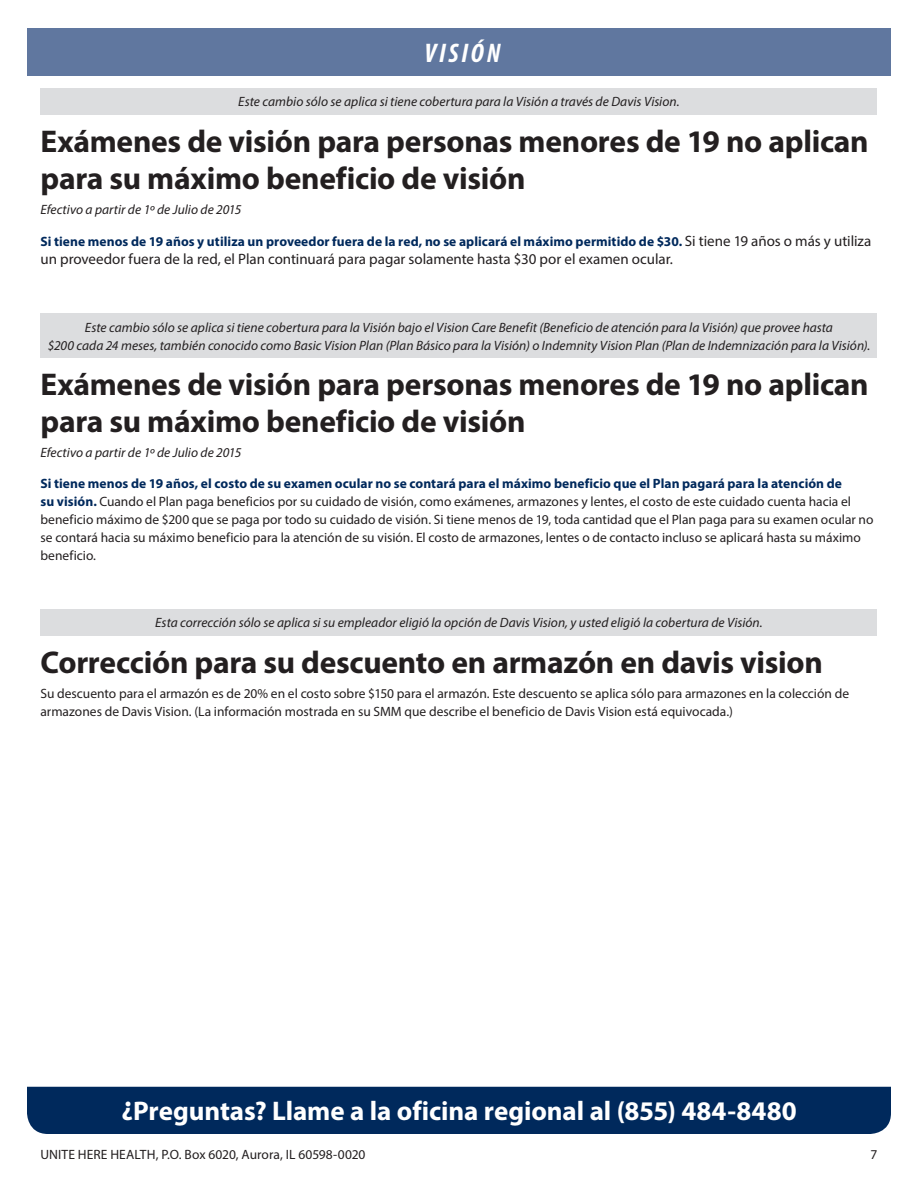
<style>
.page{position:relative;width:918px;height:1188px;background:#fff}
.page>*{position:absolute;margin:0;border:0;box-sizing:border-box;transform-origin:0 0}
.t1{font:700 31.5px/37.5px "Myriad Pro";letter-spacing:-.01em;color:#231f20}
.t2{font:700 27px "Myriad Pro";letter-spacing:-.005em;color:#fff}
.t3{font:italic 700 condensed 27px "Myriad Pro";letter-spacing:.105em;color:#fff}
.t4{font:15px "Myriad Pro";color:#231f20}
.t5{font:13.5px/18px "Myriad Pro";color:#231f20}
.t6{font:italic 13.5px/18px "Myriad Pro";color:#231f20;text-align:center}
.t7{font:700 13.5px "Myriad Pro";letter-spacing:.005em;color:#00295c}
.s1{font-weight:400;font-size:15px;color:#231f20}
.s2{font-weight:700;color:#00295c}
</style>
<div class="page">
<div style="left:27px;top:1087px;width:864px;height:47px;background:#00295c"></div>
<div style="left:40px;top:313px;width:838px;height:45px;background:#dcdddf"></div>
<div style="left:40px;top:88px;width:838px;height:27px;background:#dcdddf"></div>
<div style="left:27px;top:28px;width:864px;height:47px;background:#60779f"></div>
<div style="left:40px;top:609px;width:838px;height:27px;background:#dcdddf"></div>
<h2 class="t3" style="left:424px;top:36px;width:77px">VISIÓN</h2>
<p class="t6" style="left:238px;top:93px;width:443px">Este cambio sólo se aplica si tiene cobertura para la Visión a través de Davis Vision.</p>
<h1 class="t1" style="left:40px;top:121px;width:830px">Exámenes de visión para personas menores de 19 no aplican para su máximo beneficio de visión</h1>
<p class="t6" style="left:40px;top:200px;width:202px">Efectivo a partir de 1º de Julio de 2015</p>
<p class="t7" style="left:40px;top:232px;width:833px">Si tiene menos de 19 años y utiliza un proveedor fuera de la red, no se aplicará el máximo permitido de $30. <span class="s1">Si tiene 19 años o más y utiliza</span></p>
<p class="t4" style="left:40px;top:249px;width:634px">un proveedor fuera de la red, el Plan continuará para pagar solamente hasta $30 por el examen ocular.</p>
<p class="t6" style="left:48px;top:318px;width:824px">Este cambio sólo se aplica si tiene cobertura para la Visión bajo el Vision Care Benefit (Beneficio de atención para la Visión) que provee hasta<br>$200 cada 24 meses, también conocido como Basic Vision Plan (Plan Básico para la Visión) o Indemnity Vision Plan (Plan de Indemnización para la Visión).</p>
<h1 class="t1" style="left:40px;top:364px;width:830px">Exámenes de visión para personas menores de 19 no aplican para su máximo beneficio de visión</h1>
<p class="t6" style="left:40px;top:443px;width:202px">Efectivo a partir de 1º de Julio de 2015</p>
<p class="t5" style="left:40px;top:475px;width:835px"><span class="s2">Si tiene menos de 19 años, el costo de su examen ocular no se contará para el máximo beneficio que el Plan pagará para la atención de<br>su visión.</span> Cuando el Plan paga beneficios por su cuidado de visión, como exámenes, armazones y lentes, el costo de este cuidado cuenta hacia el beneficio máximo de $200 que se paga por todo su cuidado de visión. Si tiene menos de 19, toda cantidad que el Plan paga para su examen ocular no se contará hacia su máximo beneficio para la atención de su visión. El costo de armazones, lentes o de contacto incluso se aplicará hasta su máximo beneficio.</p>
<p class="t6" style="left:155px;top:614px;width:609px">Esta corrección sólo se aplica si su empleador eligió la opción de Davis Vision, y usted eligió la cobertura de Visión.</p>
<h1 class="t1" style="left:40px;top:643px;width:784px">Corrección para su descuento en armazón en davis vision</h1>
<p class="t5" style="left:40px;top:684px;width:810px">Su descuento para el armazón es de 20% en el costo sobre $150 para el armazón. Este descuento se aplica sólo para armazones en la colección de armazones de Davis Vision. (La información mostrada en su SMM que describe el beneficio de Davis Vision está equivocada.)</p>
<h2 class="t2" style="left:122px;top:1093px;width:677px">¿Preguntas? Llame a la oficina regional al (855) 484-8480</h2>
<p class="t5" style="left:40px;top:1146px;width:326px">UNITE HERE HEALTH, P.O. Box 6020, Aurora, IL 60598-0020</p>
<p class="t5" style="left:871px;top:1146px;width:8px">7</p>
</div>
